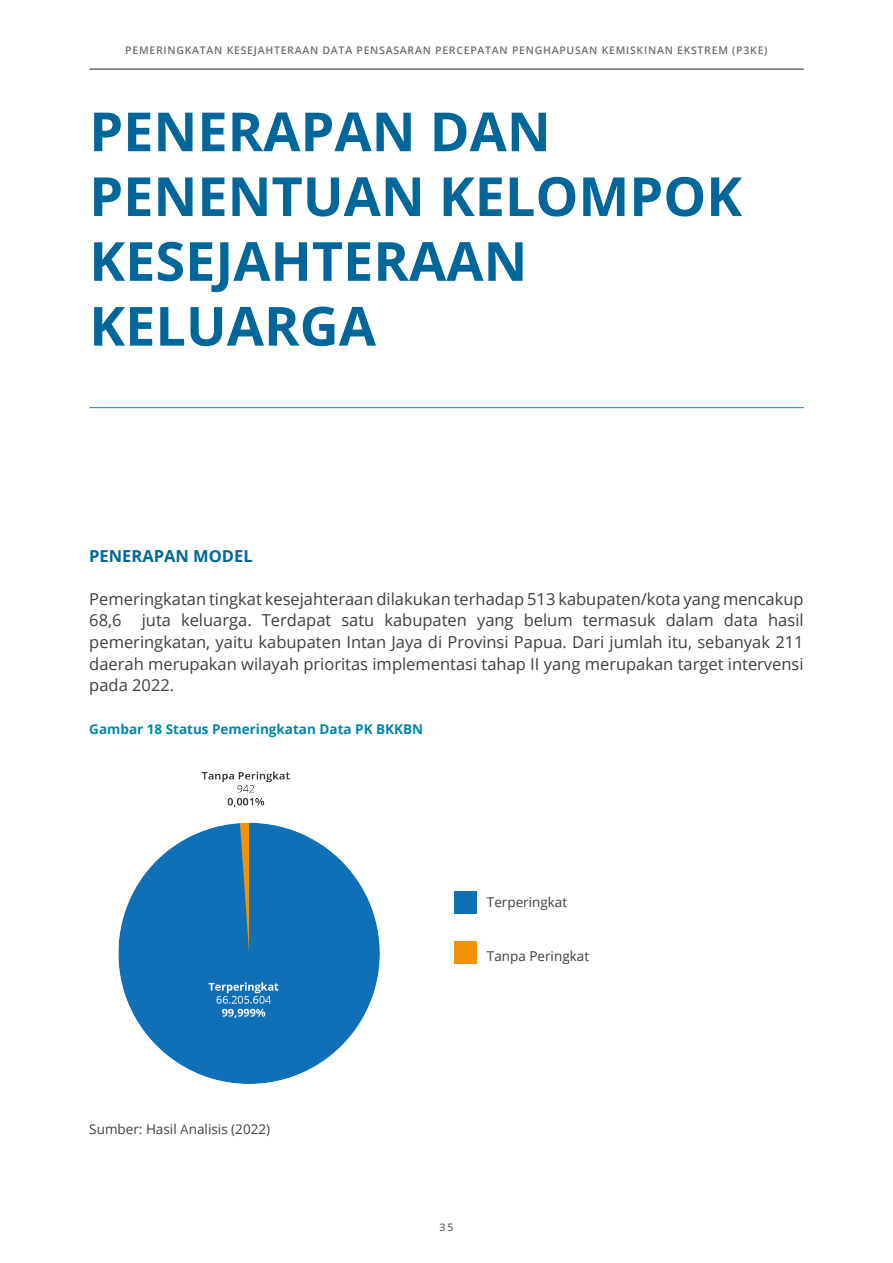
<style>
.page{position:relative;width:893px;height:1263px;background:#fff}
.page>*{position:absolute;margin:0;border:0;box-sizing:border-box;transform-origin:0 0}
.Heading_1{font:700 54px/64.8px "Open Sans";color:#01669a}
.t1{font:16.5px/21.6px "Open Sans";color:#3e3e3f;text-align:justify}
.Heading_2{font:700 16.5px "Open Sans";color:#01669a}
.sumber{font:13.5px "Open Sans";color:#3e3e3f}
.t2{font:700 13.5px "Open Sans";color:#0086ad}
.t3{font:600 10.5px "Open Sans";letter-spacing:.07em;color:#6c6d70}
.s1{font-family:"Segoe UI";font-weight:300}
</style>
<div class="page">
<hr style="left:89px;top:69px;width:715px;height:1px;background:#231f20">
<img style="left:118px;top:771px;width:262px;height:313px">
<hr style="left:89px;top:407px;width:715px;height:1px;background:#0086ad">
<div style="left:454px;top:892px;width:22px;height:22px;background:#0f70b7"></div>
<div style="left:454px;top:941px;width:22px;height:23px;background:#f39200"></div>
<p class="t3" style="left:125px;top:43px;width:644px">PEMERINGKATAN KESEJAHTERAAN DATA PENSASARAN PERCEPATAN PENGHAPUSAN KEMISKINAN EKSTREM (P3KE)</p>
<p class="Heading_1" style="left:89px;top:98px;width:654px">PENERAPAN DAN<br>PENENTUAN KELOMPOK<br>KESEJAHTERAAN<br>KELUARGA</p>
<p class="Heading_2" style="left:89px;top:544px;width:165px">PENERAPAN MODEL</p>
<p class="t1" style="left:89px;top:588px;width:716px">Pemeringkatan tingkat kesejahteraan dilakukan terhadap 513 kabupaten/kota yang mencakup 68,6 juta keluarga. Terdapat satu kabupaten yang belum termasuk dalam data hasil pemeringkatan, yaitu kabupaten Intan Jaya di Provinsi Papua. Dari jumlah itu, sebanyak 211 daerah merupakan wilayah prioritas implementasi tahap II yang merupakan target intervensi pada 2022.</p>
<p class="t2" style="left:89px;top:720px;width:335px">Gambar 18 Status Pemeringkatan Data PK BKKBN</p>
<p class="sumber" style="left:487px;top:893px;width:82px">Terperingkat</p>
<p class="sumber" style="left:89px;top:1120px;width:182px">Sumber: Hasil <span class="s1">A</span>nalisis (2022)</p>
<p class="sumber" style="left:487px;top:947px;width:104px">Tanpa Peringkat</p>
<p class="t3" style="left:439px;top:1220px;width:16px">35</p>
</div>
